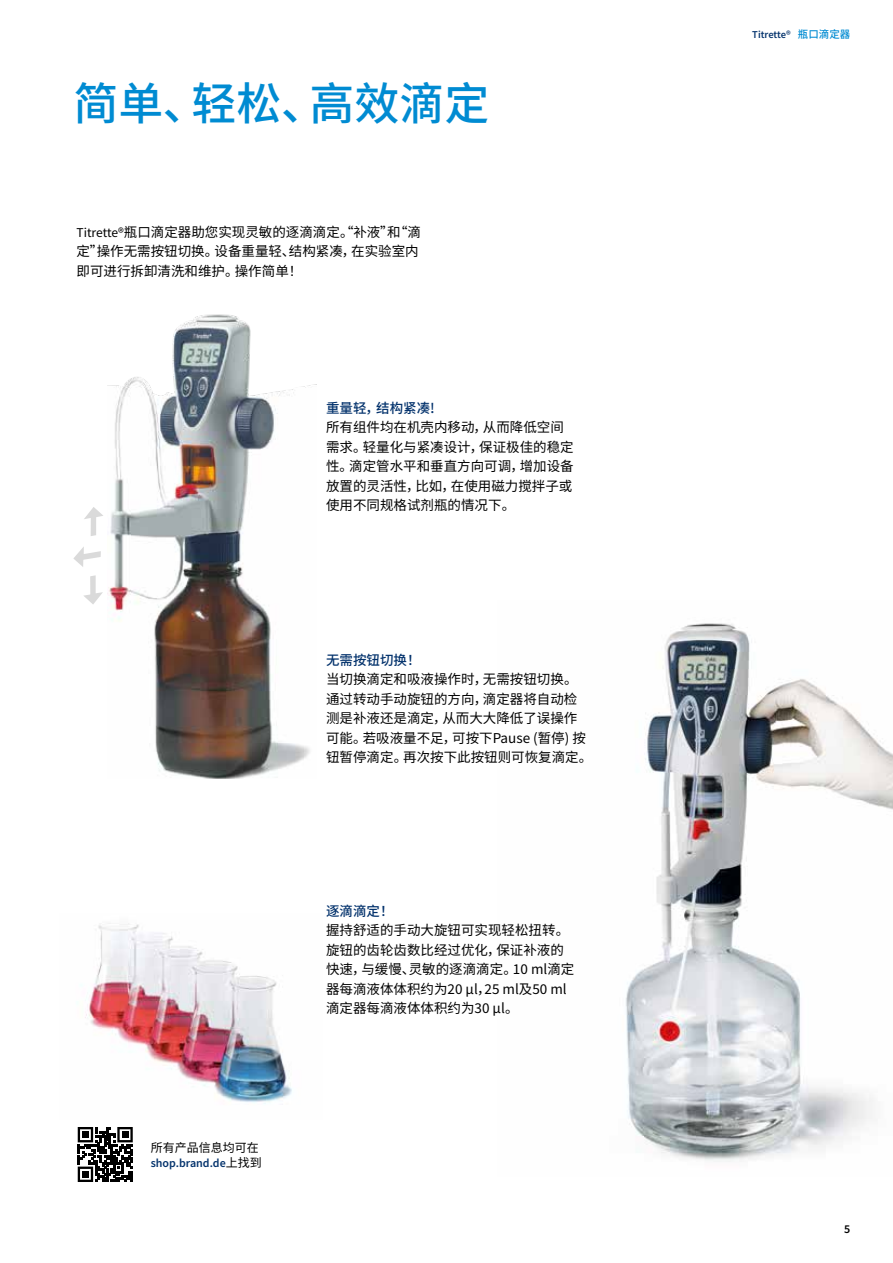
<style>
.page{position:relative;width:893px;height:1263px;background:#fff}
.page>*{position:absolute;margin:0;border:0;box-sizing:border-box;transform-origin:0 0}
.t1{font:500 45px "Source Han Sans CN";color:#008bd2}
.t2{font:13.5px/19.5px "Source Han Sans CN";color:#000}
.t3{font:500 13.5px "Source Han Sans CN";color:#03326c}
.t4{font:600 12px "Source Sans Pro";color:#03326c}
.t5{font:12px "Source Han Sans CN";color:#000}
.t6{font:600 12px "Source Sans Pro";color:#000}
.t7{font:600 10.5px "Source Sans Pro";letter-spacing:-.01em;color:#03326c}
.s1{font-family:"Source Sans Pro"}
.s2{font-family:"Source Han Sans CN";font-weight:400;color:#000}
.s3{font-family:"Source Han Sans CN";font-weight:500;color:#008bd2}
</style>
<div class="page">
<img style="left:81px;top:923px;width:211px;height:181px">
<img style="left:625px;top:623px;width:268px;height:539px">
<img style="left:107px;top:314px;width:209px;height:465px">
<svg style="left:73px;top:507px;width:30px;height:97px"></svg>
<svg style="left:78px;top:1127px;width:55px;height:55px"></svg>
<div style="left:82px;top:1131px;width:7px;height:7px;background:#000"></div>
<div style="left:122px;top:1131px;width:6px;height:7px;background:#000"></div>
<div style="left:82px;top:1171px;width:7px;height:6px;background:#000"></div>
<h1 class="t1" style="left:73px;top:78px;width:418px">简单、轻松、高效滴定</h1>
<p class="t2" style="left:77px;top:222px;width:346px"><span class="s1">Titrette®</span>瓶口滴定器助您实现灵敏的逐滴滴定。“补液”和“滴定”操作无需按钮切换。设备重量轻、结构紧凑，在实验室内即可进行拆卸清洗和维护。操作简单！</p>
<p class="t3" style="left:326px;top:400px;width:110px">重量轻，结构紧凑!</p>
<p class="t2" style="left:326px;top:418px;width:249px">所有组件均在机壳内移动，从而降低空间需求。轻量化与紧凑设计，保证极佳的稳定性。滴定管水平和垂直方向可调，增加设备放置的灵活性，比如，在使用磁力搅拌子或使用不同规格试剂瓶的情况下。</p>
<p class="t3" style="left:326px;top:652px;width:96px">无需按钮切换！</p>
<p class="t2" style="left:326px;top:670px;width:268px">当切换滴定和吸液操作时，无需按钮切换。通过转动手动旋钮的方向，滴定器将自动检测是补液还是滴定，从而大大降低了误操作可能。若吸液量不足，可按下Pause (暂停) 按钮暂停滴定。再次按下此按钮则可恢复滴定。</p>
<p class="t5" style="left:151px;top:1140px;width:109px">所有产品信息均可在</p>
<p class="t4" style="left:151px;top:1155px;width:113px">shop.brand.de<span class="s2">上找到</span></p>
<p class="t3" style="left:326px;top:903px;width:69px">逐滴滴定！</p>
<p class="t2" style="left:326px;top:921px;width:250px">握持舒适的手动大旋钮可实现轻松扭转。旋钮的齿轮齿数比经过优化，保证补液的快速，与缓慢、灵敏的逐滴滴定。10 ml滴定器每滴液体体积约为20 μl，25 ml及50 ml滴定器每滴液体体积约为30 μl。</p>
<p class="t7" style="left:752px;top:28px;width:100px">Titrette® <span class="s3">瓶口滴定器</span></p>
<p class="t6" style="left:844px;top:1221px;width:8px">5</p>
</div>
